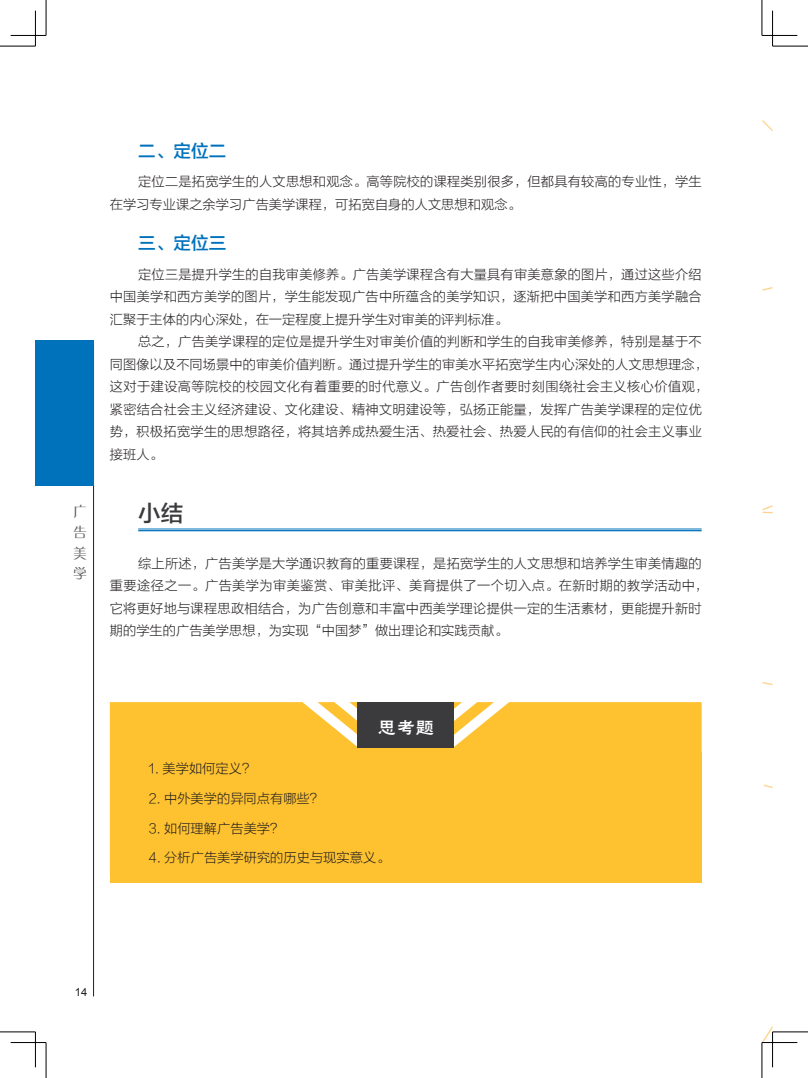
<style>
.page{position:relative;width:808px;height:1078px;background:#fff}
.page>*{position:absolute;margin:0;border:0;box-sizing:border-box;transform-origin:0 0}
.t1{font:22.5px "FZLTZHJW GB1 0";color:#3b3b3e}
.t2{font:18.75px "FZHLJW GB1 0";color:#fff}
.t3{font:17.5px "FZLTZHJW GB1 0";letter-spacing:.01em;color:#0072bc}
.t4{font:13.75px/20.6px "FZZQJW GB1 0";color:#57585a;text-align:justify}
.t5{font:13.12px/22.5px "FZLTXHK GBK1 0";letter-spacing:.025em;color:#231f20}
.t6{font:13.12px "FZLTXHJW GB1 0";letter-spacing:.01em;color:#231f20}
.t7{font:11.25px "Arial";color:#231f20}
</style>
<div class="page">
<hr style="left:93px;top:343px;width:1px;height:653px;background:#231f20">
<div style="left:35px;top:340px;width:59px;height:145px;background:#0072bc"></div>
<svg style="left:762px;top:1027px;width:10px;height:14px"></svg>
<svg style="left:764px;top:784px;width:8px;height:4px"></svg>
<svg style="left:762px;top:682px;width:10px;height:3px"></svg>
<svg style="left:762px;top:120px;width:10px;height:11px"></svg>
<svg style="left:762px;top:505px;width:10px;height:8px"></svg>
<svg style="left:762px;top:287px;width:10px;height:3px"></svg>
<hr style="left:138px;top:528px;width:564px;height:1px;background:#0072bc">
<hr style="left:138px;top:530px;width:564px;height:1px;background:#0072bc">
<svg style="left:110px;top:702px;width:592px;height:49px;background:#fdc53e"></svg>
<div style="left:357px;top:702px;width:97px;height:45px;background:#3b3b3e"></div>
<div style="left:110px;top:751px;width:592px;height:131px;background:#fec231"></div>
<hr style="left:0;top:46px;width:35px;height:1px;background:#000">
<hr style="left:772px;top:46px;width:36px;height:1px;background:#000">
<hr style="left:0;top:1031px;width:35px;height:1px;background:#000">
<hr style="left:772px;top:1031px;width:36px;height:1px;background:#000">
<hr style="left:46px;top:0;width:1px;height:35px;background:#000">
<hr style="left:46px;top:1042px;width:1px;height:35px;background:#000">
<hr style="left:762px;top:0;width:1px;height:35px;background:#000">
<hr style="left:762px;top:1042px;width:1px;height:35px;background:#000">
<hr style="left:11px;top:35px;width:35px;height:1px;background:#000">
<hr style="left:762px;top:35px;width:35px;height:1px;background:#000">
<hr style="left:11px;top:1042px;width:35px;height:1px;background:#000">
<hr style="left:762px;top:1042px;width:35px;height:1px;background:#000">
<hr style="left:35px;top:11px;width:1px;height:35px;background:#000">
<hr style="left:35px;top:1031px;width:1px;height:36px;background:#000">
<hr style="left:772px;top:11px;width:1px;height:35px;background:#000">
<hr style="left:772px;top:1031px;width:1px;height:36px;background:#000">
<p class="t4" style="left:73px;top:501px;width:15px">广告美学</p>
<h3 class="t3" style="left:138px;top:141px;width:90px">二、定位二</h3>
<p class="t5" style="left:110px;top:171px;width:593px;text-indent:28px">定位二是拓宽学生的人文思想和观念。高等院校的课程类别很多，但都具有较高的专业性，学生在学习专业课之余学习广告美学课程，可拓宽自身的人文思想和观念。</p>
<h3 class="t3" style="left:138px;top:233px;width:90px">三、定位三</h3>
<p class="t5" style="left:110px;top:263px;width:593px;text-align:justify;text-indent:28px">定位三是提升学生的自我审美修养。广告美学课程含有大量具有审美意象的图片，通过这些介绍中国美学和西方美学的图片，学生能发现广告中所蕴含的美学知识，逐渐把中国美学和西方美学融合汇聚于主体的内心深处，在一定程度上提升学生对审美的评判标准。</p>
<p class="t5" style="left:110px;top:331px;width:600px;text-indent:28px">总之，广告美学课程的定位是提升学生对审美价值的判断和学生的自我审美修养，特别是基于不同图像以及不同场景中的审美价值判断。通过提升学生的审美水平拓宽学生内心深处的人文思想理念，这对于建设高等院校的校园文化有着重要的时代意义。广告创作者要时刻围绕社会主义核心价值观，紧密结合社会主义经济建设、文化建设、精神文明建设等，弘扬正能量，发挥广告美学课程的定位优势，积极拓宽学生的思想路径，将其培养成热爱生活、热爱社会、热爱人民的有信仰的社会主义事业接班人。</p>
<h1 class="t1" style="left:138px;top:501px;width:47px">小结</h1>
<p class="t5" style="left:110px;top:552px;width:600px;text-indent:28px">综上所述，广告美学是大学通识教育的重要课程，是拓宽学生的人文思想和培养学生审美情趣的重要途径之一。广告美学为审美鉴赏、审美批评、美育提供了一个切入点。在新时期的教学活动中，它将更好地与课程思政相结合，为广告创意和丰富中西美学理论提供一定的生活素材，更能提升新时期的学生的广告美学思想，为实现“中国梦”做出理论和实践贡献。</p>
<h2 class="t2" style="left:377px;top:717px;width:58px">思考题</h2>
<p class="t6" style="left:149px;top:761px;width:108px">1. 美学如何定义？</p>
<p class="t6" style="left:149px;top:791px;width:176px">2. 中外美学的异同点有哪些？</p>
<p class="t6" style="left:149px;top:820px;width:136px">3. 如何理解广告美学？</p>
<p class="t6" style="left:149px;top:850px;width:242px">4. 分析广告美学研究的历史与现实意义。</p>
<p class="t7" style="left:75px;top:984px;width:14px">14</p>
</div>
